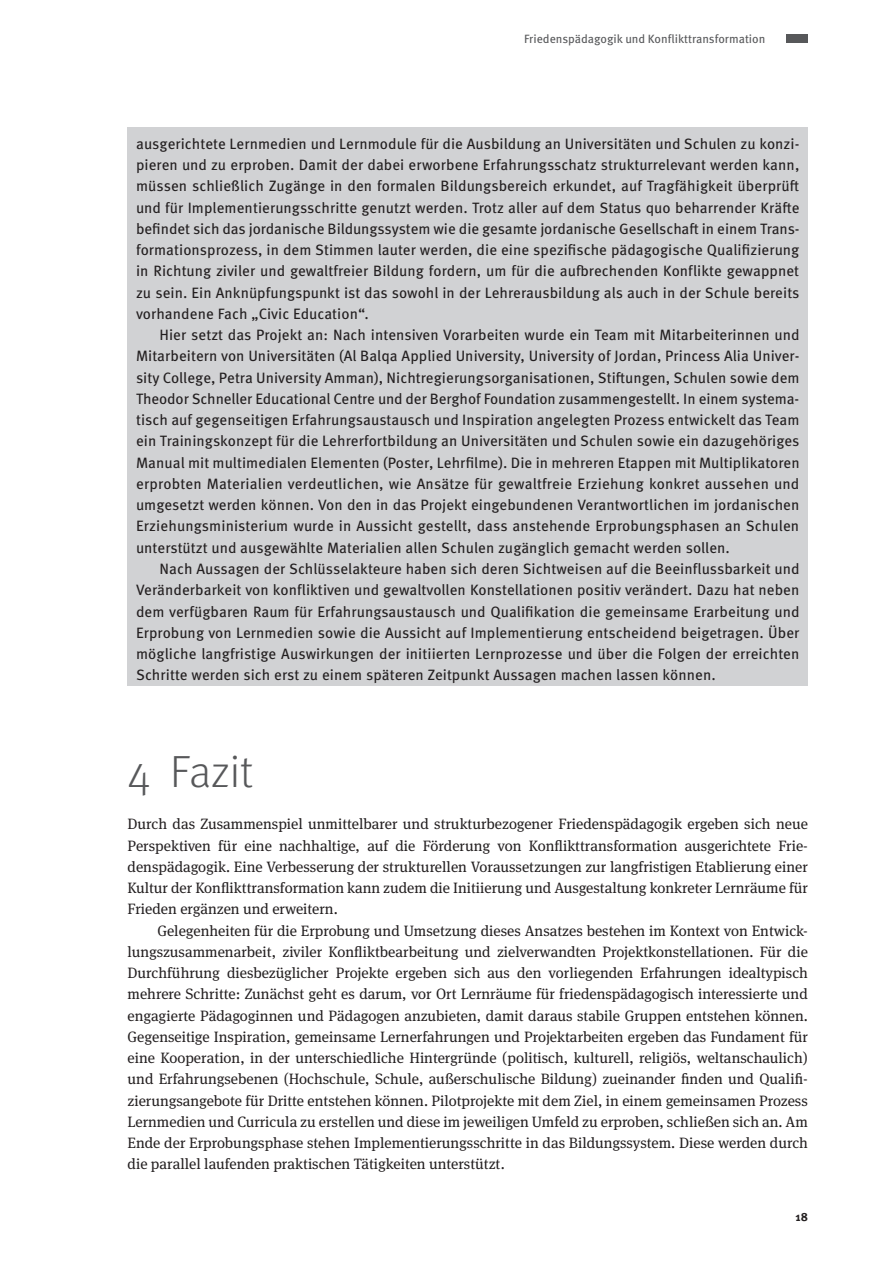
<style>
.page{position:relative;width:893px;height:1263px;background:#fff}
.page>*{position:absolute;margin:0;border:0;box-sizing:border-box;transform-origin:0 0}
.t1{font:300 45px "Meta Pro";letter-spacing:-.005em;color:#57585a}
.t2{font:15px/21.3px "Meta Pro";letter-spacing:.005em;color:#231f20;text-align:justify}
.t3{font:15px/21.3px "Meta Serif Pro";color:#231f20;text-align:justify}
.t4{font:12px "Meta Pro";color:#57585a}
.t5{font:700 12px "Meta Pro";color:#231f20}
</style>
<div class="page">
<div style="left:787px;top:34px;width:21px;height:9px;background:#57585a"></div>
<div style="left:128px;top:128px;width:680px;height:558px;background:#d1d2d4"></div>
<p class="t4" style="left:524px;top:29px;width:243px">Friedenspädagogik und Konflikttransformation</p>
<p class="t2" style="left:136px;top:132px;width:665px">ausgerichtete Lernmedien und Lernmodule für die Ausbildung an Universitäten und Schulen zu konzi&shy;pieren und zu erproben. Damit der dabei erworbene Erfahrungsschatz strukturrelevant werden kann, müssen schließlich Zugänge in den formalen Bildungsbereich erkundet, auf Tragfähigkeit überprüft und für Implementierungsschritte genutzt werden. Trotz aller auf dem Status quo beharrender Kräfte befindet sich das jordanische Bildungssystem wie die gesamte jordanische Gesellschaft in einem Trans&shy;formationsprozess, in dem Stimmen lauter werden, die eine spezifische pädagogische Qualifizierung in Richtung ziviler und gewaltfreier Bildung fordern, um für die aufbrechenden Konflikte gewappnet zu sein. Ein Anknüpfungspunkt ist das sowohl in der Lehrerausbildung als auch in der Schule bereits vorhandene Fach „Civic Education“.</p>
<p class="t2" style="left:136px;top:323px;width:665px;text-indent:23px">Hier setzt das Projekt an: Nach intensiven Vorarbeiten wurde ein Team mit Mitarbeiterinnen und Mitarbeitern von Universitäten (Al Balqa Applied University, University of Jordan, Princess Alia Univer&shy;sity College, Petra University Amman), Nichtregierungsorganisationen, Stiftungen, Schulen sowie dem Theodor Schneller Educational Centre und der Berghof Foundation zusammengestellt. In einem systema&shy;tisch auf gegenseitigen Erfahrungsaustausch und Inspiration angelegten Prozess entwickelt das Team ein Trainingskonzept für die Lehrerfortbildung an Universitäten und Schulen sowie ein dazugehöriges Manual mit multimedialen Elementen (Poster, Lehrfilme). Die in mehreren Etappen mit Multiplikatoren erprobten Materialien verdeutlichen, wie Ansätze für gewaltfreie Erziehung konkret aussehen und umgesetzt werden können. Von den in das Projekt eingebundenen Verantwortlichen im jordanischen Erziehungsministerium wurde in Aussicht gestellt, dass anstehende Erprobungsphasen an Schulen unterstützt und ausgewählte Materialien allen Schulen zugänglich gemacht werden sollen.</p>
<p class="t2" style="left:136px;top:557px;width:665px;text-indent:23px">Nach Aussagen der Schlüsselakteure haben sich deren Sichtweisen auf die Beeinflussbarkeit und Veränderbarkeit von konfliktiven und gewaltvollen Konstellationen positiv verändert. Dazu hat neben dem verfügbaren Raum für Erfahrungsaustausch und Qualifikation die gemeinsame Erarbeitung und Erprobung von Lernmedien sowie die Aussicht auf Implementierung entscheidend beigetragen. Über mögliche langfristige Auswirkungen der initiierten Lernprozesse und über die Folgen der erreichten Schritte werden sich erst zu einem späteren Zeitpunkt Aussagen machen lassen können.</p>
<h1 class="t1" style="left:128px;top:739px;width:127px">4 Fazit</h1>
<p class="t3" style="left:128px;top:813px;width:682px">Durch das Zusammenspiel unmittelbarer und strukturbezogener Friedenspädagogik ergeben sich neue Perspektiven für eine nachhaltige, auf die Förderung von Konflikttransformation ausgerichtete Frie&shy;denspädagogik. Eine Verbesserung der strukturellen Voraussetzungen zur langfristigen Etablierung einer Kultur der Konflikttransformation kann zudem die Initiierung und Ausgestaltung konkreter Lernräume für Frieden ergänzen und erweitern.</p>
<p class="t3" style="left:128px;top:919px;width:682px;text-indent:30px">Gelegenheiten für die Erprobung und Umsetzung dieses Ansatzes bestehen im Kontext von Entwick&shy;lungszusammenarbeit, ziviler Konfliktbearbeitung und zielverwandten Projektkonstellationen. Für die Durchführung diesbezüglicher Projekte ergeben sich aus den vorliegenden Erfahrungen idealtypisch mehrere Schritte: Zunächst geht es darum, vor Ort Lernräume für friedenspädagogisch interessierte und engagierte Pädagoginnen und Pädagogen anzubieten, damit daraus stabile Gruppen entstehen können.<br>Gegenseitige Inspiration, gemeinsame Lernerfahrungen und Projektarbeiten ergeben das Fundament für eine Kooperation, in der unterschiedliche Hintergründe (politisch, kulturell, religiös, weltanschaulich) und Erfahrungsebenen (Hochschule, Schule, außerschulische Bildung) zueinander finden und Qualifi&shy;zierungsangebote für Dritte entstehen können. Pilotprojekte mit dem Ziel, in einem gemeinsamen Prozess Lernmedien und Curricula zu erstellen und diese im jeweiligen Umfeld zu erproben, schließen sich an. Am Ende der Erprobungsphase stehen Implementierungsschritte in das Bildungssystem. Diese werden durch die parallel laufenden praktischen Tätigkeiten unterstützt.</p>
<p class="t5" style="left:795px;top:1207px;width:14px">18</p>
</div>
